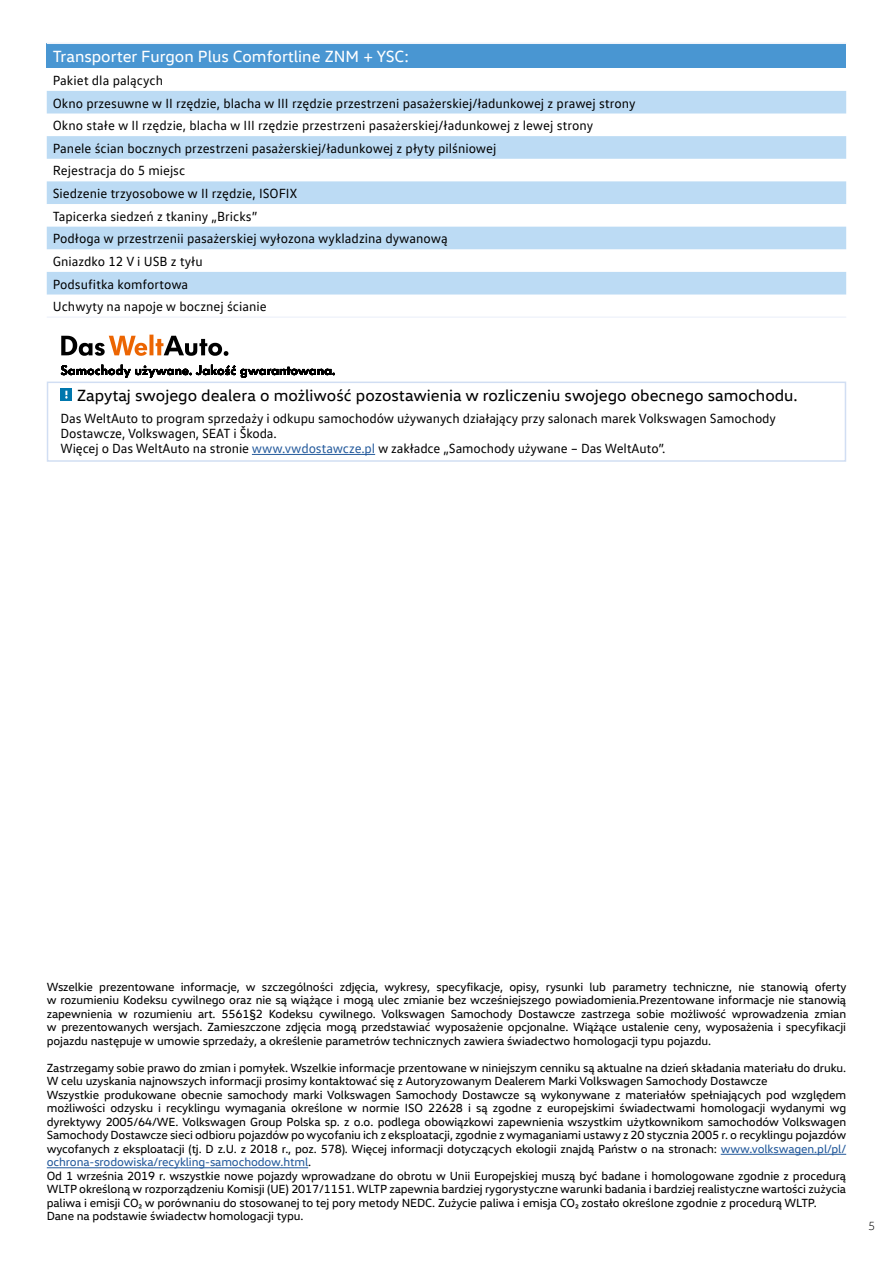
<style>
.page{position:relative;width:893px;height:1263px;background:#fff}
.page>*{position:absolute;margin:0;border:0;box-sizing:border-box;transform-origin:0 0}
.t1{font:16.5px "VW Head";color:#000}
.t2{font:16.5px "VW Head";color:#fff}
.t3{font:13.5px/22.6px "VW Text";color:#000}
.t4{font:12px/13.5px "VW Head";letter-spacing:-.01em;color:#000;text-align:justify}
.t5{font:300 12px "VW Head";color:#000}
.s1{color:#245a9c}
</style>
<div class="page">
<div style="left:47px;top:43px;width:799px;height:25px;background:#4996d2"></div>
<svg style="left:47px;top:294px;width:799px;height:1px"></svg>
<svg style="left:47px;top:91px;width:799px;height:203px;fill:#bcdbf4"></svg>
<hr style="left:47px;top:316px;width:799px;height:2px;background:#f0f4fb">
<hr style="left:47px;top:43px;width:799px;height:1px;background:#f0f4fb">
<div style="left:47px;top:382px;width:799px;height:80px;border:2px solid #d1def3"></div>
<hr style="left:252px;top:454px;width:123px;height:1px;background:#245a9c">
<div style="left:61px;top:388px;width:11px;height:13px;background:#0077ad"></div>
<svg style="left:65px;top:391px;width:3px;height:8px"></svg>
<svg style="left:61px;top:335px;width:167px;height:21px"></svg>
<svg style="left:61px;top:365px;width:274px;height:13px"></svg>
<hr style="left:721px;top:1154px;width:125px;height:1px;background:#245a9c">
<hr style="left:47px;top:1167px;width:261px;height:1px;background:#245a9c">
<h1 class="t2" style="left:53px;top:46px;width:358px">Transporter Furgon Plus Comfortline ZNM + YSC:</h1>
<p class="t3" style="left:53px;top:69px;width:584px">Pakiet dla palących<br>Okno przesuwne w II rzędzie, blacha w III rzędzie przestrzeni pasażerskiej/ładunkowej z prawej strony Okno stałe w II rzędzie, blacha w III rzędzie przestrzeni pasażerskiej/ładunkowej z lewej strony<br>Panele ścian bocznych przestrzeni pasażerskiej/ładunkowej z płyty pilśniowej<br>Rejestracja do 5 miejsc<br>Siedzenie trzyosobowe w II rzędzie, ISOFIX<br>Tapicerka siedzeń z tkaniny „Bricks”<br>Podłoga w przestrzenii pasażerskiej wyłozona wykladzina dywanową<br>Gniazdko 12 V i USB z tyłu<br>Podsufitka komfortowa<br>Uchwyty na napoje w bocznej ścianie</p>
<h1 class="t1" style="left:77px;top:385px;width:722px">Zapytaj swojego dealera o możliwość pozostawienia w rozliczeniu swojego obecnego samochodu.</h1>
<p class="t3" style="left:61px;top:410px;width:717px;line-height:15px">Das WeltAuto to program sprzedaży i odkupu samochodów używanych działający przy salonach marek Volkswagen Samochody<br>Dostawcze, Volkswagen, SEAT i Škoda.<br>Więcej o Das WeltAuto na stronie <span class="s1">www.vwdostawcze.pl</span> w zakładce „Samochody używane – Das WeltAuto”.</p>
<p class="t4" style="left:47px;top:980px;width:801px">Wszelkie prezentowane informacje, w szczególności zdjęcia, wykresy, specyfikacje, opisy, rysunki lub parametry techniczne, nie stanowią oferty w rozumieniu Kodeksu cywilnego oraz nie są wiążące i mogą ulec zmianie bez wcześniejszego powiadomienia.Prezentowane informacje nie stanowią zapewnienia w rozumieniu art. 5561§2 Kodeksu cywilnego. Volkswagen Samochody Dostawcze zastrzega sobie możliwość wprowadzenia zmian w prezentowanych wersjach. Zamieszczone zdjęcia mogą przedstawiać wyposażenie opcjonalne. Wiążące ustalenie ceny, wyposażenia i specyfikacji pojazdu następuje w umowie sprzedaży, a określenie parametrów technicznych zawiera świadectwo homologacji typu pojazdu.</p>
<p class="t4" style="left:47px;top:1061px;width:801px;text-align:left">Zastrzegamy sobie prawo do zmian i pomyłek. Wszelkie informacje przentowane w niniejszym cenniku są aktualne na dzień składania materiału do druku.<br>W celu uzyskania najnowszych informacji prosimy kontaktować się z Autoryzowanym Dealerem Marki Volkswagen Samochody Dostawcze<br>Wszystkie produkowane obecnie samochody marki Volkswagen Samochody Dostawcze są wykonywane z materiałów spełniających pod względem możliwości odzysku i recyklingu wymagania określone w normie ISO 22628 i są zgodne z europejskimi świadectwami homologacji wydanymi wg dyrektywy 2005/64/WE. Volkswagen Group Polska sp. z o.o. podlega obowiązkowi zapewnienia wszystkim użytkownikom samochodów Volkswagen Samochody Dostawcze sieci odbioru pojazdów po wycofaniu ich z eksploatacji, zgodnie z wymaganiami ustawy z 20 stycznia 2005 r. o recyklingu pojazdów wycofanych z eksploatacji (tj. D z.U. z 2018 r., poz. 578). Więcej informacji dotyczących ekologii znajdą Państw o na stronach: <span class="s1">www.volkswagen.pl/pl/ ochrona-srodowiska/recykling-samochodow.html</span>.<br>Od 1 września 2019 r. wszystkie nowe pojazdy wprowadzane do obrotu w Unii Europejskiej muszą być badane i homologowane zgodnie z procedurą WLTP określoną w rozporządzeniu Komisji (UE) 2017/1151. WLTP zapewnia bardziej rygorystyczne warunki badania i bardziej realistyczne wartości zużycia paliwa i emisji CO₂ w porównaniu do stosowanej to tej pory metody NEDC. Zużycie paliwa i emisja CO₂ zostało określone zgodnie z procedurą WLTP.<br>Dane na podstawie świadectw homologacji typu.</p>
<p class="t5" style="left:868px;top:1219px;width:9px">5</p>
</div>
